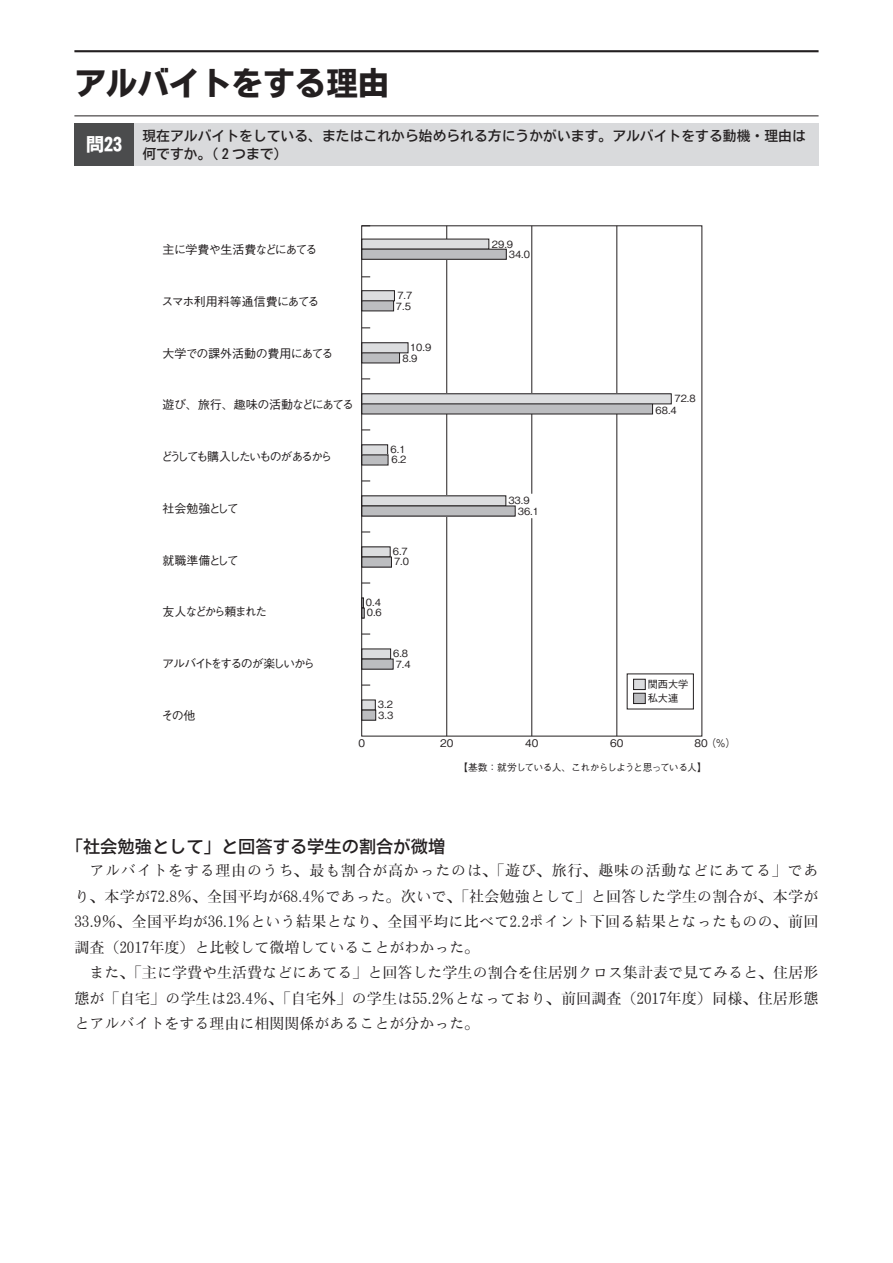
<style>
.page{position:relative;width:893px;height:1263px;background:#fff}
.page>*{position:absolute;margin:0;border:0;box-sizing:border-box;transform-origin:0 0}
.t1{font:31.5px "Motoya Cedar W6 90 msp RKSJ H";color:#231f20}
.t2{font:18px "Motoya Cedar W6 90 msp RKSJ H";color:#fff}
.t3{font:17.25px "Motoya Cedar W4 90 msp RKSJ H";color:#231f20}
.t4{font:15px/25.5px "Motoya Mincho W3 90 msp RKSJ H";color:#231f20;text-align:justify}
.t5{font:13.8px/18px "Motoya Cedar W4 90 msp RKSJ H";color:#231f20}
.t6{font:500 12px "Gothic BBB Pr 6 N";letter-spacing:-.065em;color:#231f20}
.t7{font:500 12px "Gothic BBB Pr 6 N";letter-spacing:-.17em;color:#231f20}
.t8{font:500 12px "Gothic BBB Pr 6 N";letter-spacing:-.03em;color:#231f20}
.t9{font:500 12px "Gothic BBB Pr 6 N";letter-spacing:-.14em;color:#231f20}
.t10{font:500 12px "Gothic BBB Pr 6 N";letter-spacing:-.05em;color:#231f20}
.t11{font:500 12px "Gothic BBB Pr 6 N";letter-spacing:-.04em;color:#231f20}
.t12{font:500 12px "Gothic BBB Pr 6 N";letter-spacing:-.07em;color:#231f20}
.t13{font:500 12px "Gothic BBB Pr 6 N";letter-spacing:-.115em;color:#231f20}
.t14{font:500 10.5px "Gothic BBB Pr 6 N";color:#231f20}
.t15{font:500 10.2px/14.1px "Gothic BBB Pr 6 N";color:#231f20}
.t16{font:500 9.9px/10.1px "Gothic BBB Pr 6 N";color:#231f20}
.t17{font:500 9.75px "Gothic BBB Pr 6 N";letter-spacing:-.075em;color:#231f20}
</style>
<div class="page">
<hr style="left:74px;top:50px;width:745px;height:2px;background:#231f20">
<hr style="left:74px;top:115px;width:745px;height:1px;background:#231f20">
<div style="left:74px;top:123px;width:60px;height:43px;background:#4b4c4d"></div>
<div style="left:134px;top:123px;width:685px;height:43px;background:#d9dadc"></div>
<hr style="left:531px;top:226px;width:1px;height:268px;background:#231f20">
<hr style="left:531px;top:518px;width:1px;height:218px;background:#231f20">
<hr style="left:617px;top:226px;width:1px;height:510px;background:#231f20">
<hr style="left:446px;top:226px;width:1px;height:510px;background:#231f20">
<div style="left:634px;top:679px;width:11px;height:10px;background:#dcdddf"></div>
<div style="left:633px;top:679px;width:12px;height:11px;border:1px solid #231f20"></div>
<div style="left:634px;top:693px;width:11px;height:10px;background:#bcbdc0"></div>
<div style="left:633px;top:693px;width:12px;height:11px;border:1px solid #231f20"></div>
<div style="left:362px;top:239px;width:127px;height:10px;background:#dcdddf"></div>
<div style="left:362px;top:249px;width:144px;height:10px;background:#bcbdc0"></div>
<div style="left:361px;top:249px;width:145px;height:10px;border:1px solid #231f20"></div>
<div style="left:362px;top:291px;width:32px;height:10px;background:#dcdddf"></div>
<div style="left:361px;top:290px;width:34px;height:11px;border:1px solid #231f20"></div>
<div style="left:362px;top:301px;width:32px;height:10px;background:#bcbdc0"></div>
<div style="left:362px;top:343px;width:46px;height:10px;background:#dcdddf"></div>
<div style="left:361px;top:343px;width:47px;height:10px;border:1px solid #231f20"></div>
<div style="left:362px;top:353px;width:38px;height:10px;background:#bcbdc0"></div>
<div style="left:362px;top:394px;width:309px;height:10px;background:#dcdddf"></div>
<div style="left:362px;top:404px;width:291px;height:10px;background:#bcbdc0"></div>
<div style="left:362px;top:445px;width:26px;height:10px;background:#dcdddf"></div>
<div style="left:362px;top:455px;width:26px;height:10px;background:#bcbdc0"></div>
<div style="left:362px;top:496px;width:144px;height:10px;background:#dcdddf"></div>
<div style="left:361px;top:496px;width:145px;height:10px;border:1px solid #231f20"></div>
<div style="left:362px;top:506px;width:153px;height:10px;background:#bcbdc0"></div>
<div style="left:362px;top:547px;width:28px;height:10px;background:#dcdddf"></div>
<div style="left:361px;top:547px;width:29px;height:10px;border:1px solid #231f20"></div>
<div style="left:362px;top:557px;width:29px;height:10px;background:#bcbdc0"></div>
<svg style="left:363px;top:598px;width:1px;height:20px"></svg>
<div style="left:362px;top:649px;width:29px;height:10px;background:#dcdddf"></div>
<div style="left:361px;top:649px;width:30px;height:10px;border:1px solid #231f20"></div>
<div style="left:362px;top:659px;width:31px;height:10px;background:#bcbdc0"></div>
<div style="left:362px;top:700px;width:13px;height:10px;background:#dcdddf"></div>
<div style="left:362px;top:710px;width:14px;height:10px;background:#bcbdc0"></div>
<div style="left:361px;top:710px;width:15px;height:10px;border:1px solid #231f20"></div>
<h1 class="t1" style="left:74px;top:67px;width:316px">アルバイトをする理由</h1>
<p class="t2" style="left:86px;top:136px;width:37px">問23</p>
<p class="t5" style="left:142px;top:127px;width:665px">現在アルバイトをしている、またはこれから始められる方にうかがいます。アルバイトをする動機・理由は何ですか。（２つまで）</p>
<p class="t10" style="left:163px;top:240px;width:156px">主に学費や生活費などにあてる</p>
<p class="t11" style="left:162px;top:292px;width:160px">スマホ利用料等通信費にあてる</p>
<p class="t8" style="left:163px;top:344px;width:172px">大学での課外活動の費用にあてる</p>
<p class="t6" style="left:163px;top:395px;width:193px">遊び、旅行、趣味の活動などにあてる</p>
<p class="t7" style="left:161px;top:447px;width:173px">どうしても購入したいものがあるから</p>
<p class="t16" style="left:396px;top:289px;width:18px;line-height:10.9px">7.7<br>7.5</p>
<p class="t16" style="left:402px;top:341px;width:30px;line-height:10.9px;text-indent:8px">10.9<br>8.9</p>
<p class="t16" style="left:391px;top:444px;width:17px">6.1<br>6.2</p>
<p class="t12" style="left:163px;top:499px;width:78px">社会勉強として</p>
<p class="t12" style="left:163px;top:551px;width:78px">就職準備として</p>
<p class="t13" style="left:163px;top:602px;width:106px">友人などから頼まれた</p>
<p class="t9" style="left:162px;top:654px;width:155px">アルバイトをするのが楽しいから</p>
<p class="t13" style="left:161px;top:706px;width:36px">その他</p>
<p class="t16" style="left:393px;top:546px;width:18px">6.7<br>7.0</p>
<p class="t16" style="left:366px;top:597px;width:17px">0.4<br>0.6</p>
<p class="t16" style="left:393px;top:647px;width:19px;line-height:10.9px">6.8<br>7.4</p>
<p class="t16" style="left:378px;top:699px;width:17px">3.2<br>3.3</p>
<p class="t16" style="left:509px;top:238px;width:23px;text-indent:-17px">29.9<br>34.0</p>
<p class="t16" style="left:518px;top:494px;width:23px;line-height:10.9px;text-indent:-9px">33.9<br>36.1</p>
<p class="t16" style="left:656px;top:392px;width:42px;line-height:11.9px;text-indent:19px">72.8<br>68.4</p>
<p class="t15" style="left:648px;top:677px;width:42px">関西大学私大連</p>
<p class="t14" style="left:358px;top:735px;width:8px">0</p>
<p class="t14" style="left:440px;top:735px;width:15px">20</p>
<p class="t14" style="left:525px;top:735px;width:15px">40</p>
<p class="t14" style="left:610px;top:735px;width:15px">60</p>
<p class="t14" style="left:695px;top:735px;width:43px">80 （%）</p>
<p class="t17" style="left:458px;top:759px;width:250px">【基数：就労している人、これからしようと思っている人】</p>
<p class="t3" style="left:66px;top:838px;width:381px">「社会勉強として」と回答する学生の割合が微増</p>
<p class="t4" style="left:74px;top:858px;width:745px;text-indent:15px">アルバイトをする理由のうち、最も割合が高かったのは、「遊び、旅行、趣味の活動などにあてる」であり、本学が72.8％、全国平均が68.4％であった。次いで、「社会勉強として」と回答した学生の割合が、本学が33.9％、全国平均が36.1％という結果となり、全国平均に比べて2.2ポイント下回る結果となったものの、前回調査（2017年度）と比較して微増していることがわかった。</p>
<p class="t4" style="left:74px;top:960px;width:745px;text-indent:15px">また、「主に学費や生活費などにあてる」と回答した学生の割合を住居別クロス集計表で見てみると、住居形態が「自宅」の学生は23.4％、「自宅外」の学生は55.2％となっており、前回調査（2017年度）同様、住居形態とアルバイトをする理由に相関関係があることが分かった。</p>
</div>
